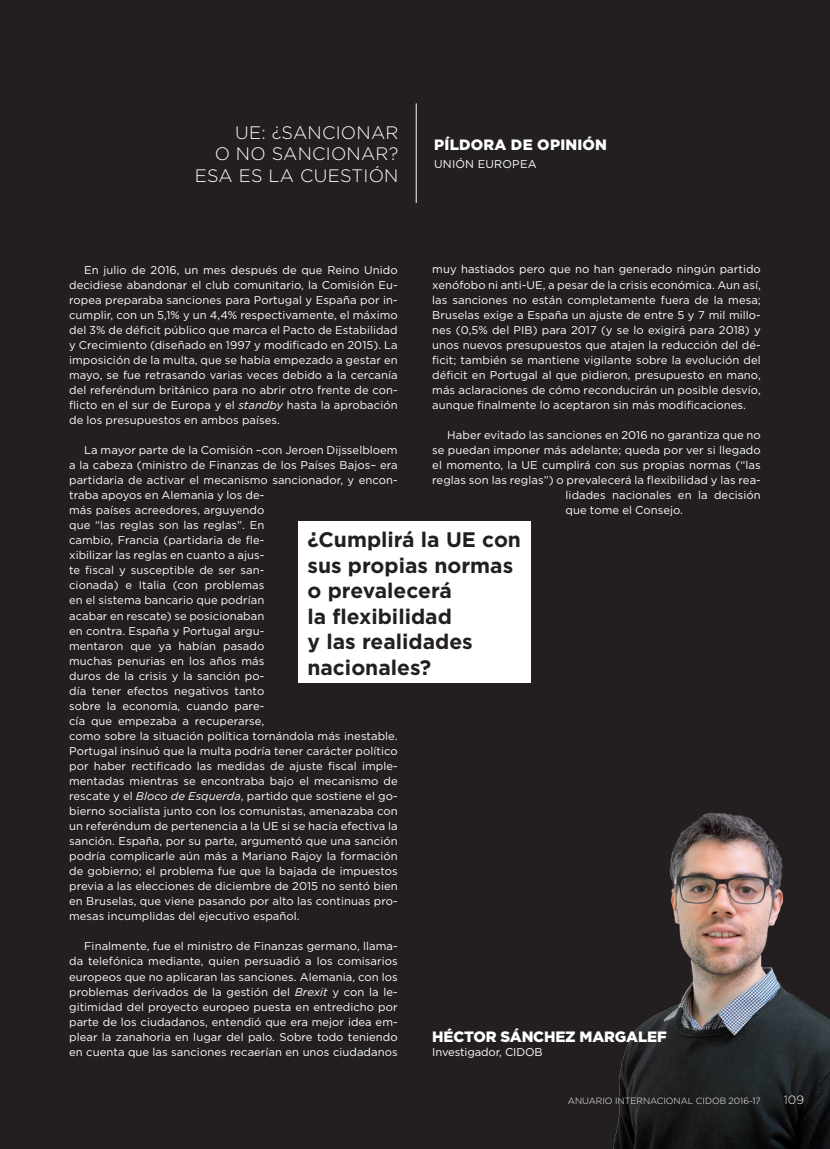
<style>
.page{position:relative;width:830px;height:1149px;background:#fff}
.page>*{position:absolute;margin:0;border:0;box-sizing:border-box;transform-origin:0 0}
.t1{font:700 21px/25.5px "Gotham";color:#231f20}
.t2{font:300 18px/21.6px "Gotham";letter-spacing:.015em;color:#fff;text-align:right}
.t3{font:900 15px "Gotham";letter-spacing:-.01em;color:#fff}
.t4{font:900 15px "Gotham";letter-spacing:.015em;color:#fff}
.t5{font:300 12px "Gotham";color:#fff}
.t6{font:11.25px/15px "Gotham";letter-spacing:.005em;color:#fff;text-align:justify}
.t7{font:300 9px "Gotham";color:#fff}
.s1{font-style:italic}
</style>
<div class="page">
<div style="left:0;top:0;width:829px;height:1148px;background:#231f20"></div>
<img style="left:613px;top:812px;width:216px;height:336px">
<hr style="left:415px;top:103px;width:1px;height:100px;background:#fff">
<div style="left:299px;top:521px;width:232px;height:162px;background:#fff"></div>
<h2 class="t2" style="left:194px;top:121px;width:205px">UE: ¿SANCIONAR<br>O NO SANCIONAR?<br>ESA ES LA CUESTIÓN</h2>
<h3 class="t4" style="left:434px;top:134px;width:174px">PÍLDORA DE OPINIÓN</h3>
<p class="t6" style="left:434px;top:156px;width:104px">UNIÓN EUROPEA</p>
<p class="t6" style="left:432px;top:262px;width:330px">muy hastiados pero que no han generado ningún partido xenófobo ni anti-UE, a pesar de la crisis económica. Aun así, las sanciones no están completamente fuera de la mesa; Bruselas exige a España un ajuste de entre 5 y 7 mil millo&shy;nes (0,5% del PIB) para 2017 (y se lo exigirá para 2018) y unos nuevos presupuestos que atajen la reducción del dé&shy;ficit; también se mantiene vigilante sobre la evolución del déficit en Portugal al que pidieron, presupuesto en mano, más aclaraciones de cómo reconducirán un posible desvío, aunque finalmente lo aceptaron sin más modificaciones.</p>
<p class="t6" style="left:447px;top:427px;width:315px">Haber evitado las sanciones en 2016 no garantiza que no</p>
<p class="t6" style="left:432px;top:442px;width:330px">se puedan imponer más adelante; queda por ver si llegado</p>
<p class="t6" style="left:432px;top:457px;width:330px">el momento, la UE cumplirá con sus propias normas (“las</p>
<p class="t6" style="left:432px;top:472px;width:330px">reglas son las reglas”) o prevalecerá la flexibilidad y las rea-</p>
<p class="t6" style="left:565px;top:487px;width:196px">lidades nacionales en la decisión</p>
<p class="t6" style="left:565px;top:502px;width:119px">que tome el Consejo.</p>
<p class="t6" style="left:69px;top:262px;width:330px;text-indent:15px">En julio de 2016, un mes después de que Reino Unido decidiese abandonar el club comunitario, la Comisión Eu&shy;ropea preparaba sanciones para Portugal y España por in&shy;cumplir, con un 5,1% y un 4,4% respectivamente, el máximo del 3% de déficit público que marca el Pacto de Estabilidad y Crecimiento (diseñado en 1997 y modificado en 2015). La imposición de la multa, que se había empezado a gestar en mayo, se fue retrasando varias veces debido a la cercanía del referéndum británico para no abrir otro frente de con&shy;flicto en el sur de Europa y el <span class="s1">standby</span> hasta la aprobación de los presupuestos en ambos países.</p>
<p class="t6" style="left:69px;top:442px;width:330px;text-align:left;text-indent:15px">La mayor parte de la Comisión –con Jeroen Dijsselbloem a la cabeza (ministro de Finanzas de los Países Bajos– era partidaria de activar el mecanismo sancionador, y encon&shy;traba apoyos en Alemania y los de-<br>más países acreedores, arguyendo<br>que “las reglas son las reglas”. En<br>cambio, Francia (partidaria de fle-<br>xibilizar las reglas en cuanto a ajus-<br>te fiscal y susceptible de ser san-<br>cionada) e Italia (con problemas<br>en el sistema bancario que podrían<br>acabar en rescate) se posicionaban<br>en contra. España y Portugal argu-<br>mentaron que ya habían pasado<br>muchas penurias en los años más<br>duros de la crisis y la sanción po-<br>día tener efectos negativos tanto<br>sobre la economía, cuando pare-<br>cía que empezaba a recuperarse,<br>como sobre la situación política tornándola más inestable.<br>Portugal insinuó que la multa podría tener carácter político por haber rectificado las medidas de ajuste fiscal imple&shy;mentadas mientras se encontraba bajo el mecanismo de rescate y el <span class="s1">Bloco de Esquerda</span>, partido que sostiene el go&shy;bierno socialista junto con los comunistas, amenazaba con un referéndum de pertenencia a la UE si se hacía efectiva la sanción. España, por su parte, argumentó que una sanción podría complicarle aún más a Mariano Rajoy la formación de gobierno; el problema fue que la bajada de impuestos previa a las elecciones de diciembre de 2015 no sentó bien en Bruselas, que viene pasando por alto las continuas pro&shy;mesas incumplidas del ejecutivo español.</p>
<p class="t6" style="left:69px;top:938px;width:330px;text-indent:15px">Finalmente, fue el ministro de Finanzas germano, llama&shy;da telefónica mediante, quien persuadió a los comisarios europeos que no aplicaran las sanciones. Alemania, con los problemas derivados de la gestión del <span class="s1">Brexit</span> y con la le&shy;gitimidad del proyecto europeo puesta en entredicho por parte de los ciudadanos, entendió que era mejor idea em&shy;plear la zanahoria en lugar del palo. Sobre todo teniendo en cuenta que las sanciones recaerían en unos ciudadanos</p>
<h1 class="t1" style="left:307px;top:526px;width:215px">¿Cumplirá la UE con sus propias normas o prevalecerá<br>la flexibilidad<br>y las realidades nacionales?</h1>
<h3 class="t3" style="left:432px;top:1026px;width:236px">HÉCTOR SÁNCHEZ MARGALEF</h3>
<p class="t6" style="left:432px;top:1043px;width:112px">Investigador, CIDOB</p>
<p class="t7" style="left:567px;top:1094px;width:194px">ANUARIO INTERNACIONAL CIDOB 2016-17</p>
<p class="t5" style="left:783px;top:1091px;width:22px">109</p>
</div>
